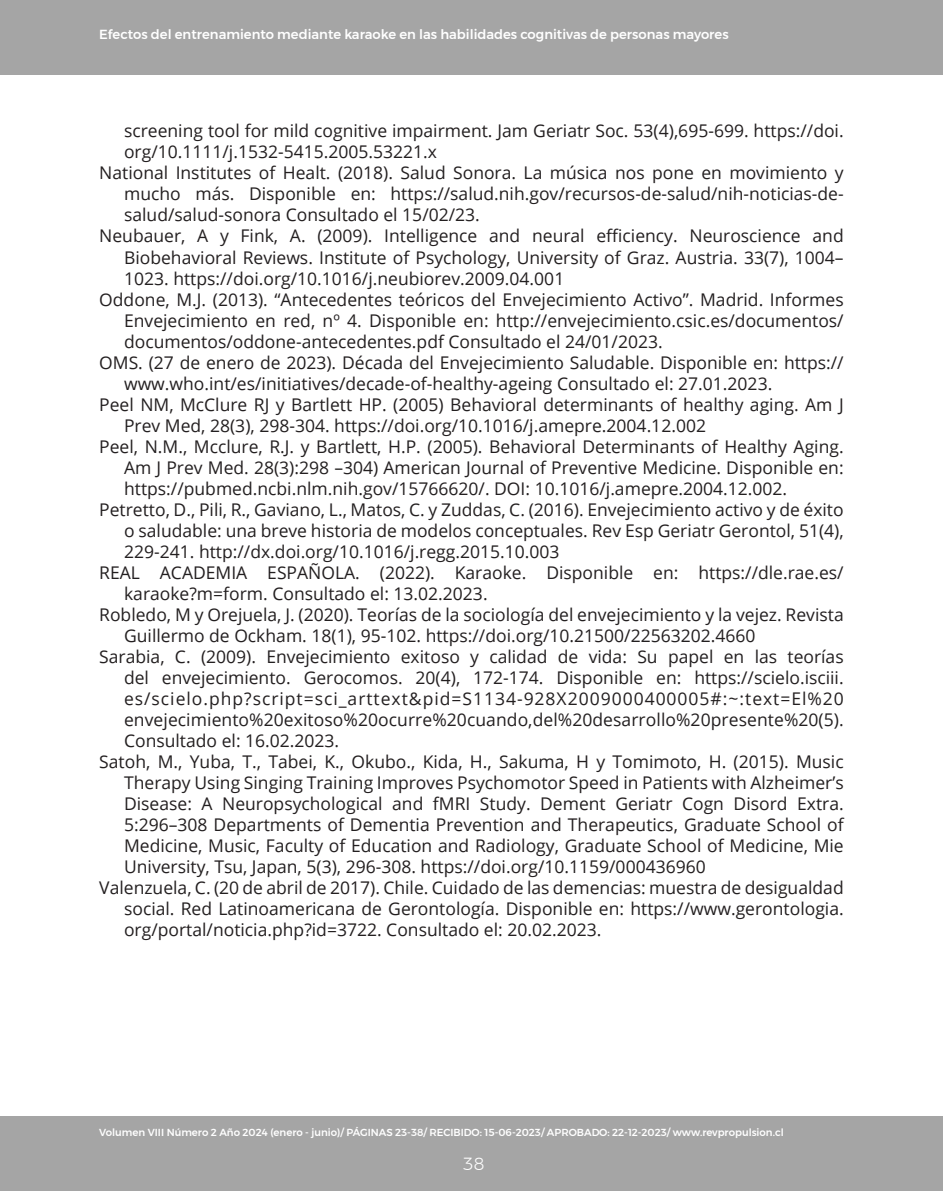
<style>
.page{position:relative;width:943px;height:1191px;background:#fff}
.page>*{position:absolute;margin:0;border:0;box-sizing:border-box;transform-origin:0 0}
._09_parrafo_referencias{font:17.5px/21px "Open Sans";color:#231f20;text-align:justify}
.t1{font:300 17.5px "Montserrat";color:#fff}
.t2{font:500 13.12px "Montserrat";color:#fff}
.t3{font:500 10.15px "Montserrat";color:#fff}
</style>
<div class="page">
<div style="left:0;top:1116px;width:943px;height:75px;background:#a5a5a5"></div>
<div style="left:0;top:0;width:943px;height:74px;background:#a5a5a5"></div>
<p class="t2" style="left:99px;top:24px;width:631px">Efectos del entrenamiento mediante karaoke en las habilidades cognitivas de personas mayores</p>
<p class="_09_parrafo_referencias" style="left:124px;top:120px;width:721px">screening tool for mild cognitive impairment. Jam Geriatr Soc. 53(4),695-699. https://doi. org/10.1111/j.1532-5415.2005.53221.x</p>
<p class="_09_parrafo_referencias" style="left:124px;top:162px;width:721px;text-indent:-25px">National Institutes of Healt. (2018). Salud Sonora. La música nos pone en movimiento y mucho más. Disponible en: https://salud.nih.gov/recursos-de-salud/nih-noticias-de&shy;salud/salud-sonora Consultado el 15/02/23.</p>
<p class="_09_parrafo_referencias" style="left:124px;top:225px;width:721px;text-indent:-25px">Neubauer, A y Fink, A. (2009). Intelligence and neural efficiency. Neuroscience and Biobehavioral Reviews. Institute of Psychology, University of Graz. Austria. 33(7), 1004– 1023. https://doi.org/10.1016/j.neubiorev.2009.04.001</p>
<p class="_09_parrafo_referencias" style="left:124px;top:288px;width:721px;text-indent:-25px">Oddone, M.J. (2013). “Antecedentes teóricos del Envejecimiento Activo”. Madrid. Informes Envejecimiento en red, nº 4. Disponible en: http://envejecimiento.csic.es/documentos/ documentos/oddone-antecedentes.pdf Consultado el 24/01/2023.</p>
<p class="_09_parrafo_referencias" style="left:124px;top:351px;width:721px;text-indent:-25px">OMS. (27 de enero de 2023). Década del Envejecimiento Saludable. Disponible en: https:// www.who.int/es/initiatives/decade-of-healthy-ageing Consultado el: 27.01.2023.</p>
<p class="_09_parrafo_referencias" style="left:124px;top:393px;width:721px;text-indent:-25px">Peel NM, McClure RJ y Bartlett HP. (2005) Behavioral determinants of healthy aging. Am J<br>Prev Med, 28(3), 298-304. https://doi.org/10.1016/j.amepre.2004.12.002</p>
<p class="_09_parrafo_referencias" style="left:124px;top:435px;width:721px;text-indent:-25px">Peel, N.M., Mcclure, R.J. y Bartlett, H.P. (2005). Behavioral Determinants of Healthy Aging.<br>Am J Prev Med. 28(3):298 –304) American Journal of Preventive Medicine. Disponible en: https://pubmed.ncbi.nlm.nih.gov/15766620/. DOI: 10.1016/j.amepre.2004.12.002.</p>
<p class="_09_parrafo_referencias" style="left:124px;top:498px;width:721px;text-indent:-25px">Petretto, D., Pili, R., Gaviano, L., Matos, C. y Zuddas, C. (2016). Envejecimiento activo y de éxito o saludable: una breve historia de modelos conceptuales. Rev Esp Geriatr Gerontol, 51(4), 229-241. http://dx.doi.org/10.1016/j.regg.2015.10.003</p>
<p class="_09_parrafo_referencias" style="left:124px;top:561px;width:721px;text-indent:-25px">REAL ACADEMIA ESPAÑOLA. (2022). Karaoke. Disponible en: https://dle.rae.es/ karaoke?m=form. Consultado el: 13.02.2023.</p>
<p class="_09_parrafo_referencias" style="left:124px;top:603px;width:721px;text-indent:-25px">Robledo, M y Orejuela, J. (2020). Teorías de la sociología del envejecimiento y la vejez. Revista<br>Guillermo de Ockham. 18(1), 95-102. https://doi.org/10.21500/22563202.4660</p>
<p class="_09_parrafo_referencias" style="left:124px;top:645px;width:721px;text-indent:-25px">Sarabia, C. (2009). Envejecimiento exitoso y calidad de vida: Su papel en las teorías del envejecimiento. Gerocomos. 20(4), 172-174. Disponible en: https://scielo.isciii. es/scielo.php?script=sci_arttext&amp;pid=S1134-928X2009000400005#:~:text=El%20 envejecimiento%20exitoso%20ocurre%20cuando,del%20desarrollo%20presente%20(5).<br>Consultado el: 16.02.2023.</p>
<p class="_09_parrafo_referencias" style="left:124px;top:750px;width:721px;text-indent:-25px">Satoh, M., Yuba, T., Tabei, K., Okubo., Kida, H., Sakuma, H y Tomimoto, H. (2015). Music Therapy Using Singing Training Improves Psychomotor Speed in Patients with Alzheimer’s Disease: A Neuropsychological and fMRI Study. Dement Geriatr Cogn Disord Extra.<br>5:296–308 Departments of Dementia Prevention and Therapeutics, Graduate School of Medicine, Music, Faculty of Education and Radiology, Graduate School of Medicine, Mie University, Tsu, Japan, 5(3), 296-308. https://doi.org/10.1159/000436960</p>
<p class="_09_parrafo_referencias" style="left:124px;top:876px;width:721px;text-indent:-25px">Valenzuela, C. (20 de abril de 2017). Chile. Cuidado de las demencias: muestra de desigualdad social. Red Latinoamericana de Gerontología. Disponible en: https://www.gerontologia. org/portal/noticia.php?id=3722. Consultado el: 20.02.2023.</p>
<p class="t3" style="left:99px;top:1124px;width:686px">Volumen VIII Número 2 Año 2024 (enero - junio)/ PÁGINAS 23-38/ RECIBIDO: 15-06-2023/ APROBADO: 22-12-2023/ www.revpropulsion.cl</p>
<p class="t1" style="left:463px;top:1150px;width:23px">38</p>
</div>
